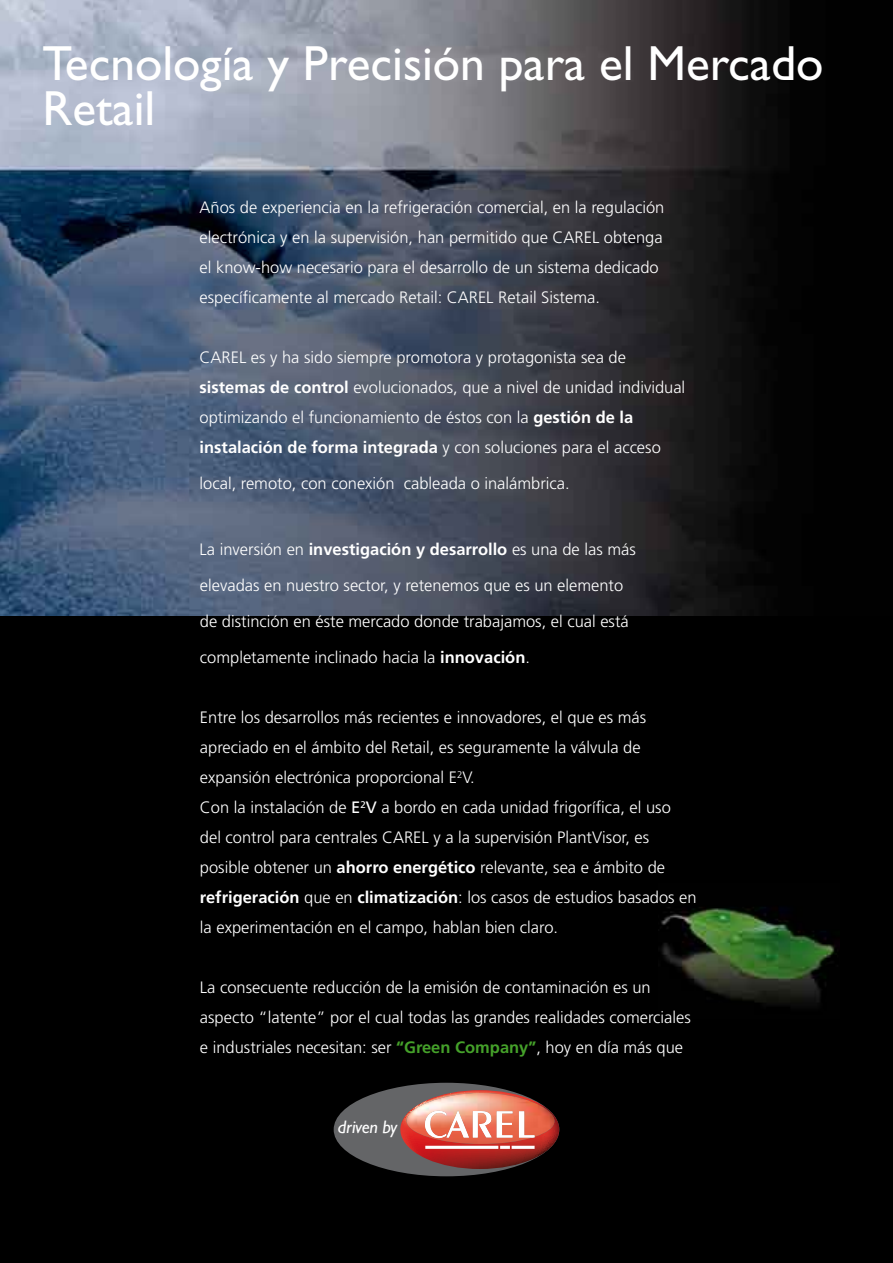
<style>
.page{position:relative;width:893px;height:1263px;background:#000}
.page>*{position:absolute;margin:0;border:0;box-sizing:border-box;transform-origin:0 0}
.t1{font:49.5px/45px "Gill Sans";color:#fff}
.t2{font:italic 18.15px "Gill Sans";letter-spacing:-.015em;color:#fff}
.t3{font:300 16.5px/30px "Frutiger";color:#fff}
.s1{font-weight:700}
.s2{font-weight:400}
.s3{font-weight:700;color:#45a12a}
</style>
<div class="page">
<div style="left:334px;top:1083px;width:225px;height:93px;background:#646567;border-radius:50%"></div>
<svg style="left:400px;top:1090px;width:159px;height:79px"></svg>
<img style="left:0;top:0;width:777px;height:616px">
<img style="left:661px;top:907px;width:175px;height:98px">
<h1 class="t1" style="left:43px;top:41px;width:783px">Tecnología y Precisión para el Mercado<br>Retail</h1>
<p class="t3" style="left:200px;top:192px;width:466px">Años de experiencia en la refrigeración comercial, en la regulación electrónica y en la supervisión, han permitido que Carel obtenga el know-how necesario para el desarrollo de un sistema dedicado específicamente al mercado Retail: Carel Retail Sistema.</p>
<p class="t3" style="left:200px;top:342px;width:487px">Carel es y ha sido siempre promotora y protagonista sea de <span class="s1">sistemas de control</span> evolucionados, que a nivel de unidad individual optimizando el funcionamiento de éstos con la <span class="s1">gestión de la instalación de forma integrada</span> y con soluciones para el acceso</p>
<p class="t3" style="left:200px;top:468px;width:372px">local, remoto, con conexión cableada o inalámbrica.</p>
<p class="t3" style="left:200px;top:531px;width:438px;line-height:36px">La inversión en <span class="s1">investigación y desarrollo</span> es una de las más elevadas en nuestro sector, y retenemos que es un elemento de distinción en éste mercado donde trabajamos, el cual está completamente inclinado hacia la <span class="s1">innovación</span>.</p>
<p class="t3" style="left:200px;top:702px;width:498px">Entre los desarrollos más recientes e innovadores, el que es más apreciado en el ámbito del Retail, es seguramente la válvula de expansión electrónica proporcional E <sup>2</sup>V.<br>Con la instalación de <span class="s2">E</span><sup>2</sup><span class="s2">V</span> a bordo en cada unidad frigorífica, el uso<br>del control para centrales Carel y a la supervisión PlantVisor, es posible obtener un <span class="s1">ahorro energético</span> relevante, sea e ámbito de <span class="s1">refrigeración</span> que en <span class="s1">climatización</span>: los casos de estudios basados en la experimentación en el campo, hablan bien claro.</p>
<p class="t3" style="left:200px;top:972px;width:492px">La consecuente reducción de la emisión de contaminación es un aspecto “latente” por el cual todas las grandes realidades comerciales e industriales necesitan: ser <span class="s3">“Green Company”</span>, hoy en día más que</p>
<p class="t2" style="left:338px;top:1117px;width:61px">driven by</p>
</div>
